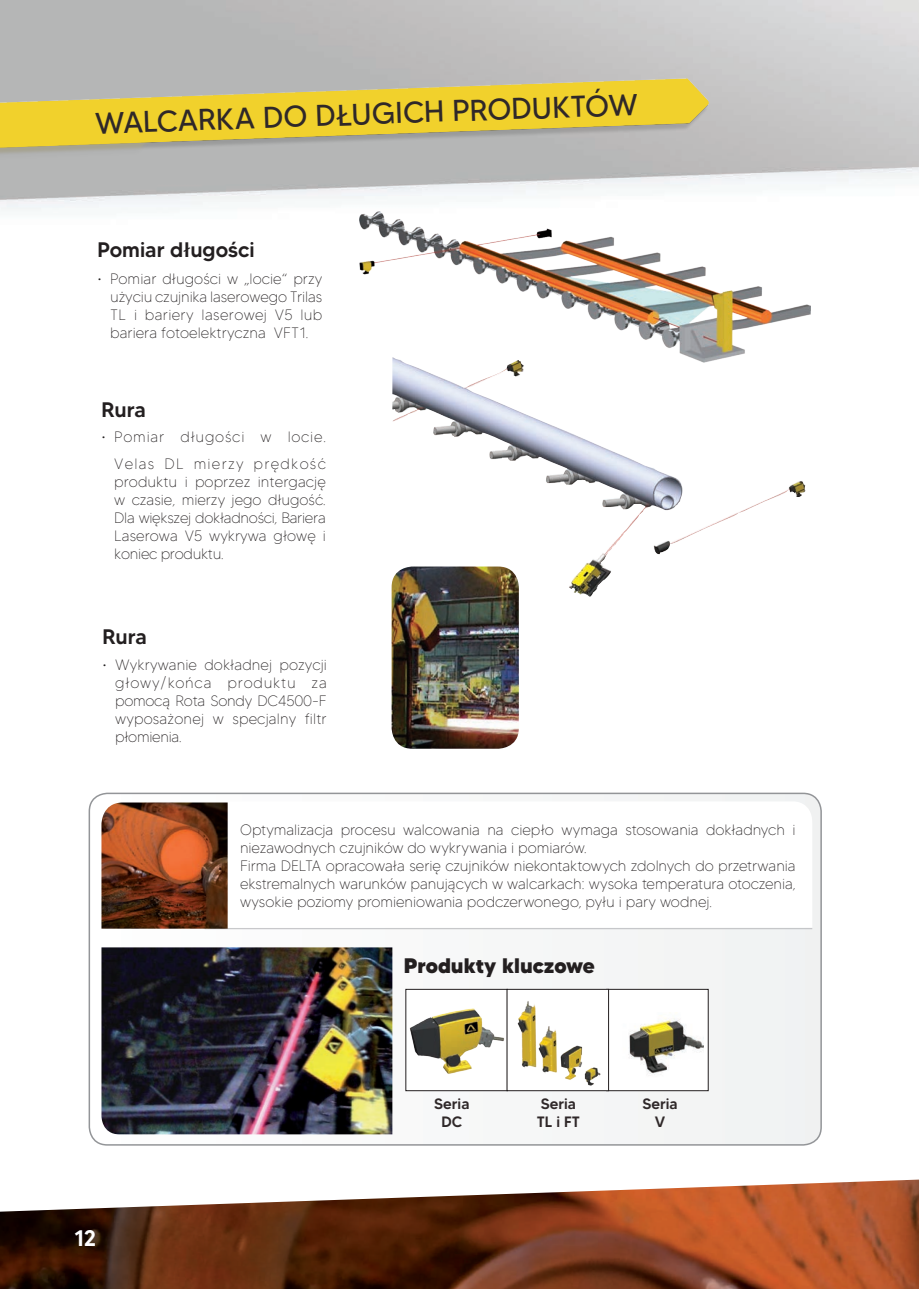
<style>
.page{position:relative;width:919px;height:1289px;background:#fff}
.page>*{position:absolute;margin:0;border:0;box-sizing:border-box;transform-origin:0 0}
.t1{font:30px "MADETOMMY";color:#2f2829}
.t2{font:500 22.5px "MADETOMMY";color:#fff}
.t3{font:500 21px "MADETOMMY";color:#231f20}
.t4{font:800 21px "MADETOMMY";color:#231f20}
.t5{font:100 15px/18px "MADETOMMY";letter-spacing:-.005em;color:#231f20;text-align:justify}
.t6{font:100 15px/27px "MADETOMMY";letter-spacing:.085em;color:#231f20;text-align:right}
.t7{font:500 15px/18px "MADETOMMY";color:#2f2829;text-align:center}
</style>
<div class="page">
<img style="left:0;top:0;width:918px;height:1146px">
<svg style="left:89px;top:793px;width:732px;height:351px"></svg>
<div style="left:89px;top:792px;width:732px;height:353px;border:2px solid #939598;border-radius:18px"></div>
<img style="left:101px;top:947px;width:291px;height:187px">
<img style="left:0;top:53px;width:756px;height:149px">
<img style="left:0;top:1179px;width:918px;height:109px">
<img style="left:391px;top:566px;width:128px;height:182px">
<img style="left:392px;top:362px;width:291px;height:234px">
<img style="left:360px;top:212px;width:450px;height:150px">
<svg style="left:208px;top:801px;width:604px;height:126px"></svg>
<hr style="left:205px;top:928px;width:607px;height:1px;background:#bcbdc0">
<img style="left:101px;top:802px;width:127px;height:126px">
<div style="left:606px;top:989px;width:102px;height:101px;background:#fff"></div>
<div style="left:606px;top:988px;width:102px;height:103px;border:1px solid #231f20"></div>
<img style="left:388px;top:972px;width:137px;height:137px">
<img style="left:508px;top:990px;width:99px;height:99px">
<div style="left:506px;top:988px;width:103px;height:103px;border:1px solid #231f20"></div>
<img style="left:628px;top:1018px;width:75px;height:57px">
<h1 class="t1" style="left:94px;top:105px;width:544px;rotate:-2deg">Walc arka do dł ugic h produktów</h1>
<h3 class="t3" style="left:97px;top:237px;width:159px">Pomiar długości</h3>
<p class="t5" style="left:110px;top:269px;width:214px;text-indent:-13px">• Pomiar długości w „locie“ przy użyciu czujnika laserowego Trilas TL i bariery laserowej V5 lub bariera fotoelektryczna VFT1.</p>
<h3 class="t3" style="left:101px;top:396px;width:46px">Rura</h3>
<p class="t6" style="left:101px;top:423px;width:226px">• Pomiar długości w locie.<br>Velas DL mierzy prędkość</p>
<p class="t5" style="left:114px;top:472px;width:213px">produktu i poprzez intergację w czasie, mierzy jego długość.<br>Dla większej dokładności, Bariera Laserowa V5 wykrywa głowę i koniec produktu.</p>
<h3 class="t3" style="left:102px;top:623px;width:46px">Rura</h3>
<p class="t5" style="left:115px;top:655px;width:213px;text-indent:-13px">• Wykrywanie dokładnej pozycji głowy/końca produktu za pomocą Rota Sondy DC4500-F wyposażonej w specjalny filtr płomienia.</p>
<p class="t5" style="left:240px;top:820px;width:557px;text-align:left">Optymalizacja procesu walcowania na ciepło wymaga stosowania dokładnych i niezawodnych czujników do wykrywania i pomiarów.<br>Firma DELTA opracowała serię czujników niekontaktowych zdolnych do przetrwania ekstremalnych warunków panujących w walcarkach: wysoka temperatura otoczenia, wysokie poziomy promieniowania podczerwonego, pyłu i pary wodnej.</p>
<h2 class="t2" style="left:74px;top:1224px;width:23px">12</h2>
<h3 class="t4" style="left:403px;top:952px;width:193px">Produkty kluczowe</h3>
<p class="t7" style="left:434px;top:1094px;width:37px">Seria<br>DC</p>
<p class="t7" style="left:536px;top:1094px;width:45px;text-align:left">Seria<br>TL i FT</p>
<p class="t7" style="left:642px;top:1094px;width:37px">Seria<br>V</p>
</div>
